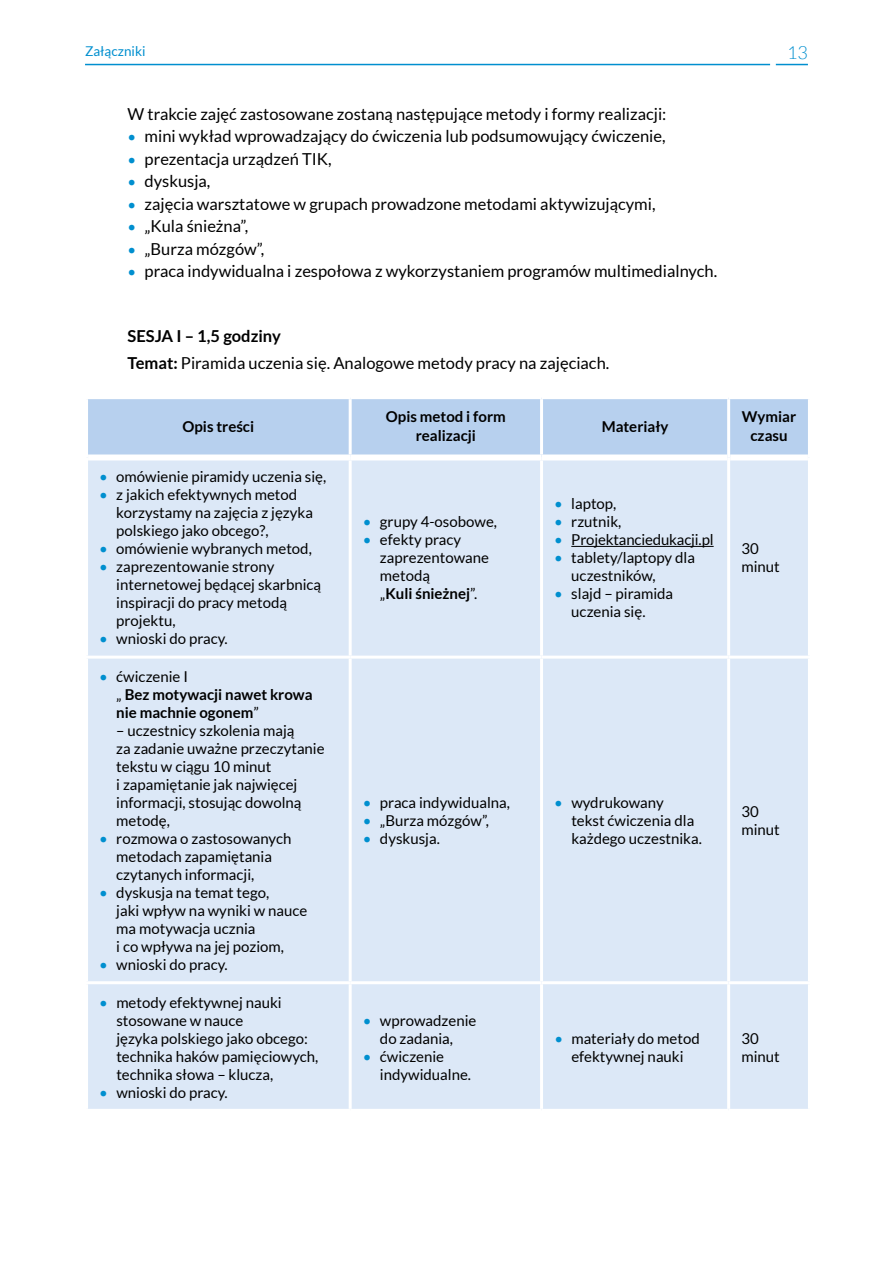
<style>
.page{position:relative;width:893px;height:1263px;background:#fff}
.page>*{position:absolute;margin:0;border:0;box-sizing:border-box;transform-origin:0 0}
.t1{font:300 18px "Lato";color:#008fcf}
.t2{font:16.5px/26.7px "Lato";color:#000}
.t3{font:15px/18px "Lato";color:#000}
.t4{font:700 15px/18px "Lato";color:#000;text-align:center}
.t5{font:13.5px "Lato";color:#008fcf}
.s1{font-size:15px;color:#008fcf}
.s2{font-weight:700}
.s3{color:#008fcf}
.s4{font-weight:400;color:#008fcf}
.s5{font-weight:400}
</style>
<div class="page">
<hr style="left:85px;top:64px;width:685px;height:1px;background:#008fcf">
<hr style="left:776px;top:64px;width:32px;height:1px;background:#008fcf">
<div style="left:88px;top:398px;width:720px;height:59px;background:#b7d0ee"></div>
<div style="left:88px;top:460px;width:720px;height:649px;background:#dce8f7"></div>
<hr style="left:349px;top:399px;width:3px;height:55px;background:#fff">
<hr style="left:85px;top:396px;width:265px;height:3px;background:#fff">
<hr style="left:350px;top:396px;width:191px;height:3px;background:#fff">
<hr style="left:542px;top:396px;width:187px;height:3px;background:#fff">
<hr style="left:540px;top:399px;width:3px;height:55px;background:#fff">
<hr style="left:729px;top:396px;width:82px;height:3px;background:#fff">
<div style="left:88px;top:454px;width:262px;height:6px;background:#fff"></div>
<div style="left:350px;top:454px;width:191px;height:6px;background:#fff"></div>
<div style="left:542px;top:454px;width:185px;height:6px;background:#fff"></div>
<div style="left:730px;top:454px;width:78px;height:6px;background:#fff"></div>
<hr style="left:727px;top:399px;width:3px;height:58px;background:#fff">
<hr style="left:349px;top:460px;width:3px;height:196px;background:#fff">
<hr style="left:540px;top:460px;width:3px;height:196px;background:#fff">
<hr style="left:727px;top:457px;width:3px;height:199px;background:#fff">
<hr style="left:85px;top:656px;width:265px;height:3px;background:#fff">
<hr style="left:350px;top:656px;width:191px;height:3px;background:#fff">
<hr style="left:349px;top:659px;width:3px;height:322px;background:#fff">
<hr style="left:542px;top:656px;width:187px;height:3px;background:#fff">
<hr style="left:540px;top:659px;width:3px;height:322px;background:#fff">
<hr style="left:729px;top:656px;width:82px;height:3px;background:#fff">
<hr style="left:727px;top:659px;width:3px;height:322px;background:#fff">
<hr style="left:85px;top:981px;width:265px;height:3px;background:#fff">
<hr style="left:350px;top:981px;width:191px;height:3px;background:#fff">
<hr style="left:349px;top:984px;width:3px;height:125px;background:#fff">
<hr style="left:542px;top:981px;width:187px;height:3px;background:#fff">
<hr style="left:540px;top:984px;width:3px;height:125px;background:#fff">
<hr style="left:729px;top:981px;width:82px;height:3px;background:#fff">
<hr style="left:727px;top:984px;width:3px;height:125px;background:#fff">
<hr style="left:571px;top:546px;width:143px;height:1px;background:#000">
<p class="t5" style="left:85px;top:43px;width:62px">Załączniki</p>
<p class="t1" style="left:787px;top:43px;width:22px">13</p>
<p class="t2" style="left:128px;top:100px;width:540px">W trakcie zajęć zastosowane zostaną następujące metody i formy realizacji:</p>
<p class="t2" style="left:128px;top:123px;width:540px"><span class="s1">•</span> mini wykład wprowadzający do ćwiczenia lub podsumowujący ćwiczenie,</p>
<p class="t2" style="left:128px;top:145px;width:206px"><span class="s1">•</span> prezentacja urządzeń TIK,</p>
<p class="t2" style="left:128px;top:168px;width:84px"><span class="s1">•</span> dyskusja,</p>
<p class="t2" style="left:128px;top:190px;width:529px"><span class="s1">•</span> zajęcia warsztatowe w grupach prowadzone metodami aktywizującymi,</p>
<p class="t2" style="left:128px;top:213px;width:122px"><span class="s1">•</span> „Kula śnieżna”,</p>
<p class="t2" style="left:128px;top:235px;width:138px"><span class="s1">•</span> „Burza mózgów”,</p>
<p class="t2" style="left:128px;top:258px;width:591px"><span class="s1">•</span> praca indywidualna i zespołowa z wykorzystaniem programów multimedialnych.</p>
<p class="t2" style="left:128px;top:323px;width:483px"><span class="s2">SESJA I – 1,5 godziny<br>Temat:</span> Piramida uczenia się. Analogowe metody pracy na zajęciach.</p>
<p class="t4" style="left:182px;top:417px;width:73px">Opis treści</p>
<p class="t4" style="left:386px;top:408px;width:121px">Opis metod i form realizacji</p>
<p class="t4" style="left:602px;top:417px;width:68px">Materiały</p>
<p class="t4" style="left:742px;top:408px;width:56px">Wymiar czasu</p>
<p class="t3" style="left:99px;top:468px;width:228px"><span class="s3">•</span> omówienie piramidy uczenia się,</p>
<p class="t3" style="left:116px;top:486px;width:198px;text-indent:-17px"><span class="s3">•</span> z jakich efektywnych metod korzystamy na zajęcia z języka polskiego jako obcego?,</p>
<p class="t3" style="left:99px;top:540px;width:214px"><span class="s3">•</span> omówienie wybranych metod,</p>
<p class="t3" style="left:116px;top:558px;width:206px;text-indent:-17px"><span class="s3">•</span> zaprezentowanie strony internetowej będącej skarbnicą inspiracji do pracy metodą projektu,</p>
<p class="t3" style="left:99px;top:630px;width:130px"><span class="s3">•</span> wnioski do pracy.</p>
<p class="t3" style="left:554px;top:495px;width:64px"><span class="s3">•</span> laptop,</p>
<p class="t3" style="left:554px;top:513px;width:69px"><span class="s3">•</span> rzutnik,</p>
<p class="t3" style="left:554px;top:531px;width:161px"><span class="s3">•</span> Projektanciedukacji.pl</p>
<p class="t3" style="left:571px;top:549px;width:125px;text-indent:-17px"><span class="s3">•</span> tablety/laptopy dla uczestników,</p>
<p class="t3" style="left:571px;top:585px;width:103px;text-indent:-17px"><span class="s3">•</span> slajd – piramida uczenia się.</p>
<p class="t3" style="left:363px;top:513px;width:136px"><span class="s3">•</span> grupy 4-osobowe,</p>
<p class="t3" style="left:380px;top:531px;width:111px;text-indent:-17px"><span class="s3">•</span> efekty pracy zaprezentowane metodą<br>„<span class="s2">Kuli śnieżnej</span>”.</p>
<p class="t3" style="left:741px;top:540px;width:40px">30 minut</p>
<p class="t4" style="left:116px;top:667px;width:198px;text-align:left;text-indent:-17px"><span class="s4">•</span> <span class="s5">ćwiczenie I<br>„</span> Bez motywacji nawet krowa nie machnie ogonem<span class="s5">”</span></p>
<p class="t3" style="left:116px;top:721px;width:210px">– uczestnicy szkolenia mają<br>za zadanie uważne przeczytanie tekstu w ciągu 10 minut<br>i zapamiętanie jak najwięcej informacji, stosując dowolną metodę,</p>
<p class="t3" style="left:116px;top:829px;width:177px;text-indent:-17px"><span class="s3">•</span> rozmowa o zastosowanych metodach zapamiętania czytanych informacji,</p>
<p class="t3" style="left:116px;top:883px;width:192px;text-indent:-17px"><span class="s3">•</span> dyskusja na temat tego,<br>jaki wpływ na wyniki w nauce ma motywacja ucznia<br>i co wpływa na jej poziom,</p>
<p class="t3" style="left:99px;top:955px;width:130px"><span class="s3">•</span> wnioski do pracy.</p>
<p class="t3" style="left:116px;top:993px;width:204px;text-indent:-17px"><span class="s3">•</span> metody efektywnej nauki stosowane w nauce<br>języka polskiego jako obcego: technika haków pamięciowych, technika słowa – klucza,</p>
<p class="t3" style="left:99px;top:1083px;width:130px"><span class="s3">•</span> wnioski do pracy.</p>
<p class="t3" style="left:363px;top:793px;width:149px"><span class="s3">•</span> praca indywidualna,</p>
<p class="t3" style="left:363px;top:811px;width:127px"><span class="s3">•</span> „Burza mózgów”,</p>
<p class="t3" style="left:363px;top:829px;width:78px"><span class="s3">•</span> dyskusja.</p>
<p class="t3" style="left:363px;top:1011px;width:115px;text-align:center"><span class="s3">•</span> wprowadzenie do zadania,</p>
<p class="t3" style="left:380px;top:1047px;width:93px;text-indent:-17px"><span class="s3">•</span> ćwiczenie indywidualne.</p>
<p class="t3" style="left:571px;top:793px;width:132px;text-indent:-17px"><span class="s3">•</span> wydrukowany<br>tekst ćwiczenia dla każdego uczestnika.</p>
<p class="t3" style="left:741px;top:802px;width:40px">30 minut</p>
<p class="t3" style="left:554px;top:1029px;width:147px;text-align:center"><span class="s3">•</span> materiały do metod efektywnej nauki</p>
<p class="t3" style="left:741px;top:1029px;width:40px">30 minut</p>
</div>
